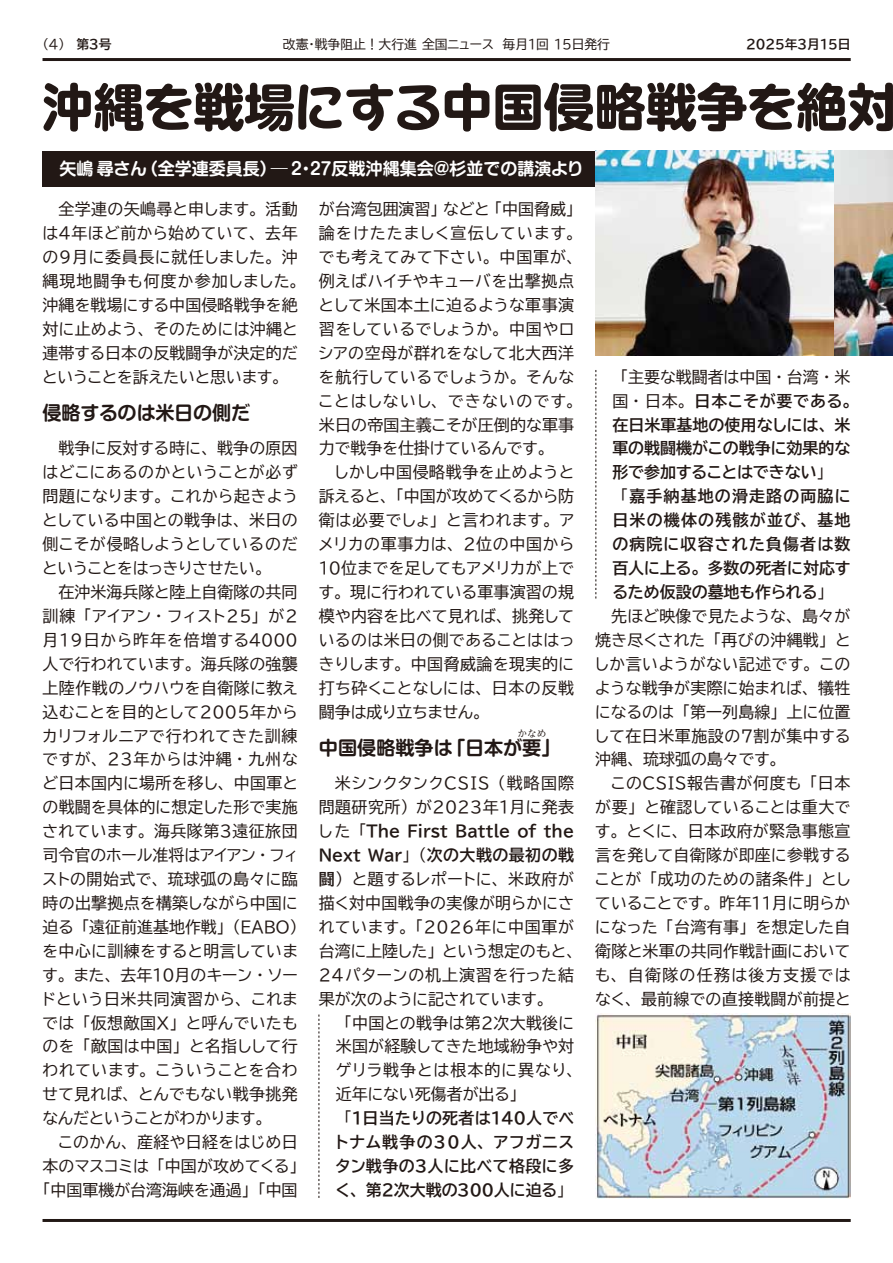
<style>
.page{position:relative;width:893px;height:1263px;background:#fff}
.page>*{position:absolute;margin:0;border:0;box-sizing:border-box;transform-origin:0 0}
.t1{font:700 51px "Shin M Go Pro";color:#221815}
.t2{font:700 19.2px "Shin M Go Pro De";color:#221815}
.t3{font:700 16.95px "Shin M Go Pro De";color:#fff}
.t4{font:15.9px/23.9px "BIZ UDP Gothic";letter-spacing:.02em;color:#221815;text-align:justify}
.t5{font:15.9px/23.9px "BIZ UDP Gothic Bold";letter-spacing:.005em;color:#221815}
.t6{font:15.9px/23.9px "BIZ UDP Gothic Bold";letter-spacing:.025em;color:#221815;text-align:center}
.t7{font:15.9px "BIZ UDP Gothic Bold";letter-spacing:.075em;color:#221815}
.t8{font:15.9px "BIZ UDP Gothic";color:#221815}
.t9{font:15.9px "BIZ UDP Gothic Bold";letter-spacing:.055em;color:#221815}
.t10{font:15.9px "BIZ UDP Gothic Bold";letter-spacing:.08em;color:#221815}
.t11{font:12.75px "BIZ UDP Gothic";color:#221815}
.t12{font:12.75px "BIZ UDP Gothic Bold";color:#221815}
.t13{font:700 9.6px "Shin M Go Pro De";color:#221815}
.s1{font-family:"BIZ UDP Gothic Bold"}
.s2{font-family:"Capie N Std"}
.s3{font-family:"Shin M Go Pro";font-weight:300}
.s4{font-family:"BIZ UDP Gothic"}
</style>
<div class="page">
<hr style="left:43px;top:1219px;width:808px;height:3px;background:#221815">
<hr style="left:43px;top:58px;width:808px;height:3px;background:#221815">
<div style="left:43px;top:151px;width:574px;height:35px;background:#221815"></div>
<img style="left:595px;top:151px;width:239px;height:204px">
<img style="left:834px;top:151px;width:59px;height:204px">
<svg style="left:318px;top:1014px;width:1px;height:184px"></svg>
<svg style="left:595px;top:370px;width:1px;height:228px"></svg>
<img style="left:595px;top:1013px;width:255px;height:186px">
<p class="t11" style="left:43px;top:38px;width:71px">（4） <span class="s1">第３号</span></p>
<p class="t11" style="left:283px;top:38px;width:329px">改憲・戦争阻止！大行進全国ニュース　毎月１回１５日発行</p>
<p class="t12" style="left:746px;top:38px;width:106px">２０２５年３月１５日</p>
<h1 class="t1" style="left:43px;top:66px;width:857px">沖縄<span class="s2">を</span>戦場<span class="s2">にする</span>中国侵略戦争<span class="s2">を</span>絶対</h1>
<p class="t3" style="left:60px;top:155px;width:526px">矢嶋尋さん（全学連委員長）<span class="s3">―</span> 2・27反戦沖縄集会＠杉並での講演より</p>
<p class="t4" style="left:43px;top:197px;width:258px;text-indent:16px">全学連の矢嶋尋と申します。活動は４年ほど前から始めていて、去年の９月に委員長に就任しました。沖縄現地闘争も何度か参加しました。沖縄を戦場にする中国侵略戦争を絶対に止めよう、そのためには沖縄と連帯する日本の反戦闘争が決定的だということを訴えたいと思います。</p>
<p class="t2" style="left:43px;top:397px;width:209px">侵略するのは米日の側だ</p>
<p class="t4" style="left:43px;top:436px;width:257px;text-indent:16px">戦争に反対する時に、戦争の原因はどこにあるのかということが必ず問題になります。これから起きようとしている中国との戦争は、米日の側こそが侵略しようとしているのだということをはっきりさせたい。</p>
<p class="t4" style="left:43px;top:580px;width:257px;text-indent:16px">在沖米海兵隊と陸上自衛隊の共同訓練「アイアン・フィスト２５」が２月１９日から昨年を倍増する4000人で行われています。海兵隊の強襲上陸作戦のノウハウを自衛隊に教え込むことを目的として２００５年からカリフォルニアで行われてきた訓練ですが、２３年からは沖縄・九州など日本国内に場所を移し、中国軍との戦闘を具体的に想定した形で実施されています。海兵隊第３遠征旅団司令官のホール准将はアイアン・フィストの開始式で、琉球弧の島々に臨時の出撃拠点を構築しながら中国に迫る「遠征前進基地作戦」（ＥＡＢＯ）を中心に訓練をすると明言しています。また、去年10月のキーン・ソードという日米共同演習から、これまでは「仮想敵国Ｘ」と呼んでいたものを「敵国は中国」と名指しして行われています。こういうことを合わせて見れば、とんでもない戦争挑発なんだということがわかります。</p>
<p class="t4" style="left:43px;top:1130px;width:257px;text-indent:16px">このかん、産経や日経をはじめ日本のマスコミは「中国が攻めてくる」「中国軍機が台湾海峡を通過」「中国</p>
<p class="t4" style="left:319px;top:197px;width:258px">が台湾包囲演習」などと「中国脅威」論をけたたましく宣伝しています。でも考えてみて下さい。中国軍が、例えばハイチやキューバを出撃拠点として米国本土に迫るような軍事演習をしているでしょうか。中国やロシアの空母が群れをなして北大西洋を航行しているでしょうか。そんなことはしないし、できないのです。米日の帝国主義こそが圧倒的な軍事力で戦争を仕掛けているんです。</p>
<p class="t4" style="left:319px;top:460px;width:257px;text-indent:16px">しかし中国侵略戦争を止めようと訴えると、「中国が攻めてくるから防衛は必要でしょ」と言われます。アメリカの軍事力は、２位の中国から10位までを足してもアメリカが上です。現に行われている軍事演習の規模や内容を比べて見れば、挑発しているのは米日の側であることははっきりします。中国脅威論を現実的に打ち砕くことなしには、日本の反戦闘争は成り立ちません。</p>
<p class="t2" style="left:319px;top:732px;width:243px">中国侵略戦争は「日本が要」</p>
<p class="t13" style="left:517px;top:725px;width:30px">かなめ</p>
<p class="t4" style="left:319px;top:771px;width:257px;text-align:right">米シンクタンクＣＳＩＳ（戦略国際問題研究所） が２０２３年１月に発表</p>
<p class="t5" style="left:319px;top:819px;width:257px"><span class="s4">した「</span>The First Battle of the<br>Next War<span class="s4">」（</span>次の大戦の最初の戦</p>
<p class="t4" style="left:319px;top:867px;width:258px"><span class="s1">闘</span>）と題するレポートに、米政府が描く対中国戦争の実像が明らかにされています。「２０２６年に中国軍が台湾に上陸した」という想定のもと、２４パターンの机上演習を行った結果が次のように記されています。</p>
<p class="t4" style="left:336px;top:1010px;width:241px;text-indent:8px">「中国との戦争は第２次大戦後に米国が経験してきた地域紛争や対ゲリラ戦争とは根本的に異なり、近年にない死傷者が出る」</p>
<p class="t6" style="left:336px;top:1106px;width:240px"><span class="s4">「</span>１日当たりの死者は１４０人でベトナム戦争の３０人、アフガニスタン戦争の３人に比べて格段に多く、第２次大戦の３００人に迫る<span class="s4">」</span></p>
<p class="t8" style="left:620px;top:369px;width:232px">「主要な戦闘者は中国・台湾・米</p>
<p class="t9" style="left:612px;top:393px;width:241px"><span class="s4">国・日本。</span>日本こそが要である。</p>
<p class="t5" style="left:612px;top:413px;width:240px">在日米軍基地の使用なしには、米</p>
<p class="t5" style="left:612px;top:436px;width:240px">軍の戦闘機がこの戦争に効果的な</p>
<p class="t5" style="left:612px;top:460px;width:214px">形で参加することはできない<span class="s4">」</span></p>
<p class="t7" style="left:620px;top:488px;width:232px"><span class="s4">「</span>嘉手納基地の滑走路の両脇に</p>
<p class="t10" style="left:612px;top:512px;width:240px">日米の機体の残骸が並び、基地</p>
<p class="t7" style="left:612px;top:536px;width:240px">の病院に収容された負傷者は数</p>
<p class="t5" style="left:612px;top:556px;width:240px">百人に上る。多数の死者に対応す</p>
<p class="t5" style="left:612px;top:580px;width:215px">るため仮設の墓地も作られる<span class="s4">」</span></p>
<p class="t4" style="left:595px;top:604px;width:257px;text-indent:16px">先ほど映像で見たような、島々が焼き尽くされた「再びの沖縄戦」としか言いようがない記述です。このような戦争が実際に始まれば、犠牲になるのは「第一列島線」上に位置して在日米軍施設の７割が集中する沖縄、琉球弧の島々です。</p>
<p class="t4" style="left:595px;top:771px;width:257px;text-indent:16px">このＣＳＩＳ報告書が何度も「日本が要」と確認していることは重大です。とくに、日本政府が緊急事態宣言を発して自衛隊が即座に参戦することが「成功のための諸条件」としていることです。昨年11月に明らかになった「台湾有事」を想定した自衛隊と米軍の共同作戦計画においても、自衛隊の任務は後方支援ではなく、最前線での直接戦闘が前提と</p>
</div>
